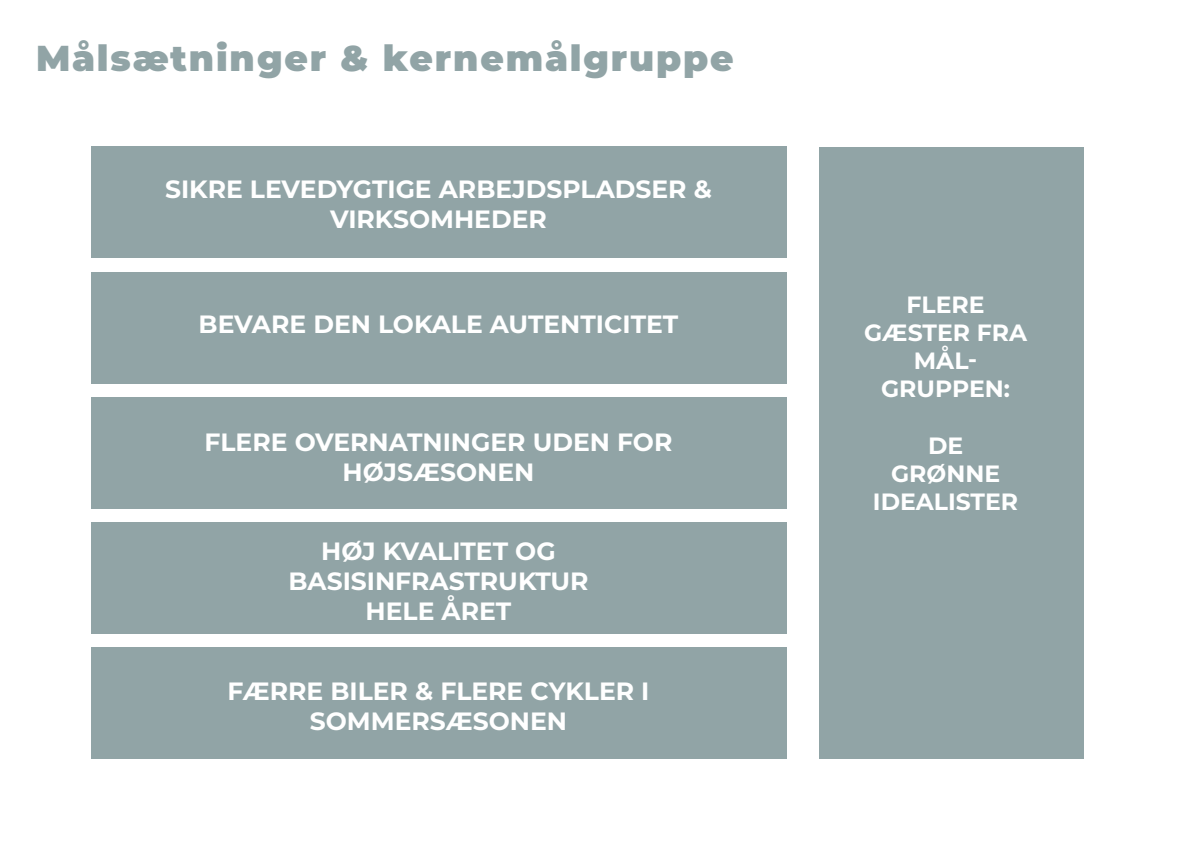
<style>
.page{position:relative;width:1191px;height:842px;background:#fff}
.page>*{position:absolute;margin:0;border:0;box-sizing:border-box;transform-origin:0 0}
.Overskrifter{font:900 36px "Montserrat";letter-spacing:.05em;color:#91a4a6}
.t1{font:700 25px/30px "Montserrat";color:#fff;text-align:center}
.t2{font:700 23.5px "Montserrat";color:#fff}
</style>
<div class="page">
<div style="left:91px;top:398px;width:695px;height:111px;background:#91a4a6"></div>
<div style="left:91px;top:273px;width:695px;height:111px;background:#91a4a6"></div>
<div style="left:91px;top:147px;width:695px;height:111px;background:#91a4a6"></div>
<div style="left:91px;top:523px;width:695px;height:111px;background:#91a4a6"></div>
<div style="left:819px;top:147px;width:264px;height:612px;background:#91a4a6"></div>
<div style="left:91px;top:648px;width:695px;height:111px;background:#91a4a6"></div>
<p class="Overskrifter" style="left:36px;top:31px;width:699px">Målsætninger &amp; kernemålgruppe</p>
<p class="t1" style="left:165px;top:173px;width:548px">SIKRE LEVEDYGTIGE ARBEJDSPLADSER &amp;</p>
<p class="t1" style="left:330px;top:203px;width:218px">VIRKSOMHEDER</p>
<p class="t1" style="left:199px;top:308px;width:481px">BEVARE DEN LOKALE AUTENTICITET</p>
<p class="t1" style="left:204px;top:426px;width:469px">FLERE OVERNATNINGER UDEN FOR<br>HØJSÆSONEN</p>
<p class="t1" style="left:321px;top:535px;width:236px">HØJ KVALITET OG</p>
<p class="t1" style="left:288px;top:565px;width:302px">BASISINFRASTRUKTUR</p>
<p class="t1" style="left:366px;top:595px;width:147px">HELE ÅRET</p>
<p class="t1" style="left:227px;top:675px;width:423px">FÆRRE BILER &amp; FLERE CYKLER I</p>
<p class="t1" style="left:310px;top:705px;width:259px">SOMMERSÆSONEN</p>
<p class="t2" style="left:906px;top:287px;width:80px">FLERE</p>
<p class="t2" style="left:864px;top:316px;width:164px">GÆSTER FRA</p>
<p class="t2" style="left:914px;top:344px;width:65px">MÅL-</p>
<p class="t2" style="left:881px;top:372px;width:130px">GRUPPEN:</p>
<p class="t2" style="left:928px;top:428px;width:37px">DE</p>
<p class="t2" style="left:891px;top:457px;width:111px">GRØNNE</p>
<p class="t2" style="left:873px;top:485px;width:147px">IDEALISTER</p>
</div>
